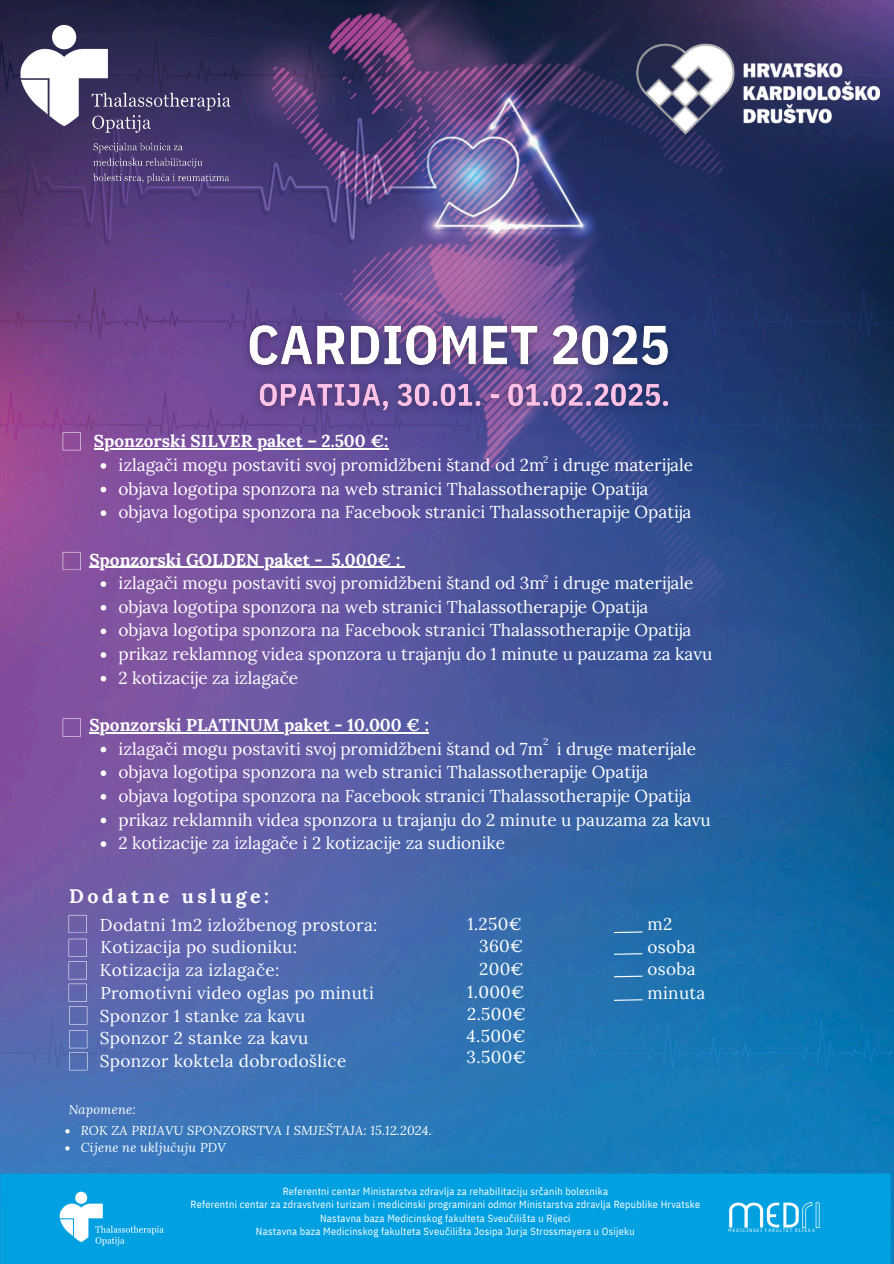
<style>
.page{position:relative;width:894px;height:1264px;background:#fff}
.page>*{position:absolute;margin:0;border:0;box-sizing:border-box;transform-origin:0 0}
.t1{font:700 19.5px "Lora";letter-spacing:.185em;color:#fff}
.t2{font:17.1px/23.7px "Lora";color:#fff}
.t3{font:17.1px "Lora";letter-spacing:.02em;color:#fff}
.t4{font:700 17.1px "Lora";color:#fff}
.t5{font:italic 12.75px "Lora";letter-spacing:.015em;color:#fff}
.t6{font:10.35px/13px "IBM Plex Sans Cond";letter-spacing:.025em;color:#fff;text-align:center}
.t7{font:9.75px "Lora";color:#fff}
.t8{font:4.95px "IBM Plex Sans Cond";letter-spacing:.185em;color:#fff}
.s1{font-weight:700}
</style>
<div class="page">
<img style="left:0;top:0;width:893px;height:1166px">
<img style="left:14px;top:18px;width:223px;height:171px">
<img style="left:0;top:1166px;width:893px;height:97px">
<img style="left:634px;top:39px;width:245px;height:101px">
<img style="left:235px;top:308px;width:448px;height:120px">
<hr style="left:94px;top:448px;width:294px;height:1px;background:#fff">
<svg style="left:101px;top:463px;width:5px;height:6px"></svg>
<svg style="left:101px;top:487px;width:5px;height:5px"></svg>
<svg style="left:101px;top:510px;width:5px;height:6px"></svg>
<hr style="left:89px;top:566px;width:233px;height:2px;background:#fff">
<svg style="left:322px;top:566px;width:9px;height:2px"></svg>
<hr style="left:331px;top:566px;width:69px;height:2px;background:#fff">
<svg style="left:101px;top:581px;width:5px;height:6px"></svg>
<svg style="left:101px;top:605px;width:5px;height:5px"></svg>
<svg style="left:101px;top:628px;width:5px;height:6px"></svg>
<svg style="left:101px;top:652px;width:5px;height:6px"></svg>
<svg style="left:101px;top:676px;width:5px;height:5px"></svg>
<hr style="left:89px;top:732px;width:340px;height:1px;background:#fff">
<svg style="left:101px;top:746px;width:5px;height:6px"></svg>
<svg style="left:101px;top:770px;width:5px;height:6px"></svg>
<svg style="left:101px;top:794px;width:5px;height:5px"></svg>
<svg style="left:101px;top:817px;width:5px;height:6px"></svg>
<svg style="left:101px;top:841px;width:5px;height:6px"></svg>
<svg style="left:69px;top:914px;width:18px;height:18px"></svg>
<svg style="left:612px;top:952px;width:31px;height:3px"></svg>
<svg style="left:69px;top:938px;width:18px;height:86px"></svg>
<svg style="left:63px;top:718px;width:18px;height:18px"></svg>
<svg style="left:63px;top:432px;width:18px;height:18px"></svg>
<svg style="left:63px;top:552px;width:18px;height:18px"></svg>
<svg style="left:612px;top:930px;width:31px;height:3px"></svg>
<svg style="left:612px;top:975px;width:31px;height:2px"></svg>
<svg style="left:612px;top:998px;width:31px;height:3px"></svg>
<svg style="left:65px;top:1129px;width:5px;height:4px"></svg>
<svg style="left:65px;top:1146px;width:5px;height:4px"></svg>
<svg style="left:69px;top:1030px;width:18px;height:40px"></svg>
<p class="t2" style="left:118px;top:429px;width:427px;text-indent:-25px"><span class="s1">Sponzorski SILVER paket – 2.500 €:<br></span>izlagači mogu postaviti svoj promidžbeni štand od 2m</p>
<h4 class="t7" style="left:543px;top:453px;width:7px">2</h4>
<p class="t2" style="left:118px;top:453px;width:576px;text-indent:435px">i druge materijale objava logotipa sponzora na web stranici Thalassotherapije Opatija</p>
<p class="t2" style="left:118px;top:500px;width:574px">objava logotipa sponzora na Facebook stranici Thalassotherapije Opatija</p>
<h3 class="t4" style="left:89px;top:548px;width:312px">Sponzorski GOLDEN paket - 5.000€ :</h3>
<p class="t2" style="left:118px;top:571px;width:576px">izlagači mogu postaviti svoj promidžbeni štand od 3m i druge materijale</p>
<p class="t2" style="left:118px;top:594px;width:531px">objava logotipa sponzora na web stranici Thalassotherapije Opatija</p>
<p class="t2" style="left:118px;top:618px;width:574px">objava logotipa sponzora na Facebook stranici Thalassotherapije Opatija</p>
<p class="t2" style="left:118px;top:642px;width:595px">prikaz reklamnog videa sponzora u trajanju do 1 minute u pauzama za kavu</p>
<p class="t2" style="left:118px;top:665px;width:181px">2 kotizacije za izlagače</p>
<h3 class="t4" style="left:89px;top:713px;width:341px">Sponzorski PLATINUM paket - 10.000 € :</h3>
<p class="t2" style="left:118px;top:736px;width:579px">izlagači mogu postaviti svoj promidžbeni štand od 7m i druge materijale</p>
<p class="t2" style="left:118px;top:760px;width:531px">objava logotipa sponzora na web stranici Thalassotherapije Opatija</p>
<p class="t2" style="left:118px;top:783px;width:574px">objava logotipa sponzora na Facebook stranici Thalassotherapije Opatija</p>
<p class="t2" style="left:118px;top:807px;width:593px">prikaz reklamnih videa sponzora u trajanju do 2 minute u pauzama za kavu</p>
<p class="t2" style="left:118px;top:831px;width:388px">2 kotizacije za izlagače i 2 kotizacije za sudionike</p>
<p class="t1" style="left:69px;top:883px;width:201px">Dodatne usluge:</p>
<p class="t3" style="left:100px;top:913px;width:279px">Dodatni 1m2 izložbenog prostora:</p>
<p class="t3" style="left:100px;top:935px;width:198px">Kotizacija po sudioniku:</p>
<h2 class="t3" style="left:100px;top:981px;width:275px">Promotivni video oglas po minuti</h2>
<p class="t3" style="left:100px;top:1004px;width:207px">Sponzor 1 stanke za kavu</p>
<h4 class="t3" style="left:100px;top:1050px;width:248px">Sponzor koktela dobrodošlice</h4>
<h4 class="t5" style="left:69px;top:1101px;width:68px">Napomene:</h4>
<p class="t7" style="left:543px;top:572px;width:7px">2</p>
<h4 class="t7" style="left:543px;top:735px;width:7px">2</h4>
<p class="t2" style="left:467px;top:912px;width:56px">1.250€</p>
<h4 class="t2" style="left:647px;top:912px;width:26px">m2</h4>
<h4 class="t2" style="left:479px;top:933px;width:46px">360€</h4>
<h4 class="t2" style="left:647px;top:934px;width:50px">osoba</h4>
<p class="t2" style="left:647px;top:957px;width:50px">osoba</p>
<p class="t2" style="left:467px;top:979px;width:59px">1.000€</p>
<p class="t2" style="left:647px;top:980px;width:59px">minuta</p>
<p class="t3" style="left:100px;top:958px;width:181px">Kotizacija za izlagače:</p>
<h4 class="t2" style="left:479px;top:957px;width:46px">200€</h4>
<h4 class="t2" style="left:467px;top:1002px;width:60px">2.500€</h4>
<h4 class="t2" style="left:466px;top:1044px;width:61px">3.500€</h4>
<h4 class="t3" style="left:100px;top:1027px;width:210px">Sponzor 2 stanke za kavu</h4>
<h4 class="t2" style="left:466px;top:1023px;width:60px">4.500€</h4>
<h4 class="t5" style="left:81px;top:1121px;width:352px">ROK ZA PRIJAVU SPONZORSTVA I SMJEŠTAJA: 15.12.2024.</h4>
<h4 class="t5" style="left:81px;top:1138px;width:147px">Cijene ne uključuju PDV</h4>
<p class="t6" style="left:190px;top:1184px;width:511px">Referentni centar Ministarstva zdravlja za rehabilitaciju srčanih bolesnika<br>Referentni centar za zdravstveni turizam i medicinski programirani odmor Ministarstva zdravlja Republike Hrvatske Nastavna baza Medicinskog fakulteta Sveučilišta u Rijeci<br>Nastavna baza Medicinskog fakulteta Sveučilišta Josipa Jurja Strossmayera u Osijeku</p>
<p class="t8" style="left:728px;top:1226px;width:88px">MEDICINSKI FAKULTET RIJEKA</p>
</div>
